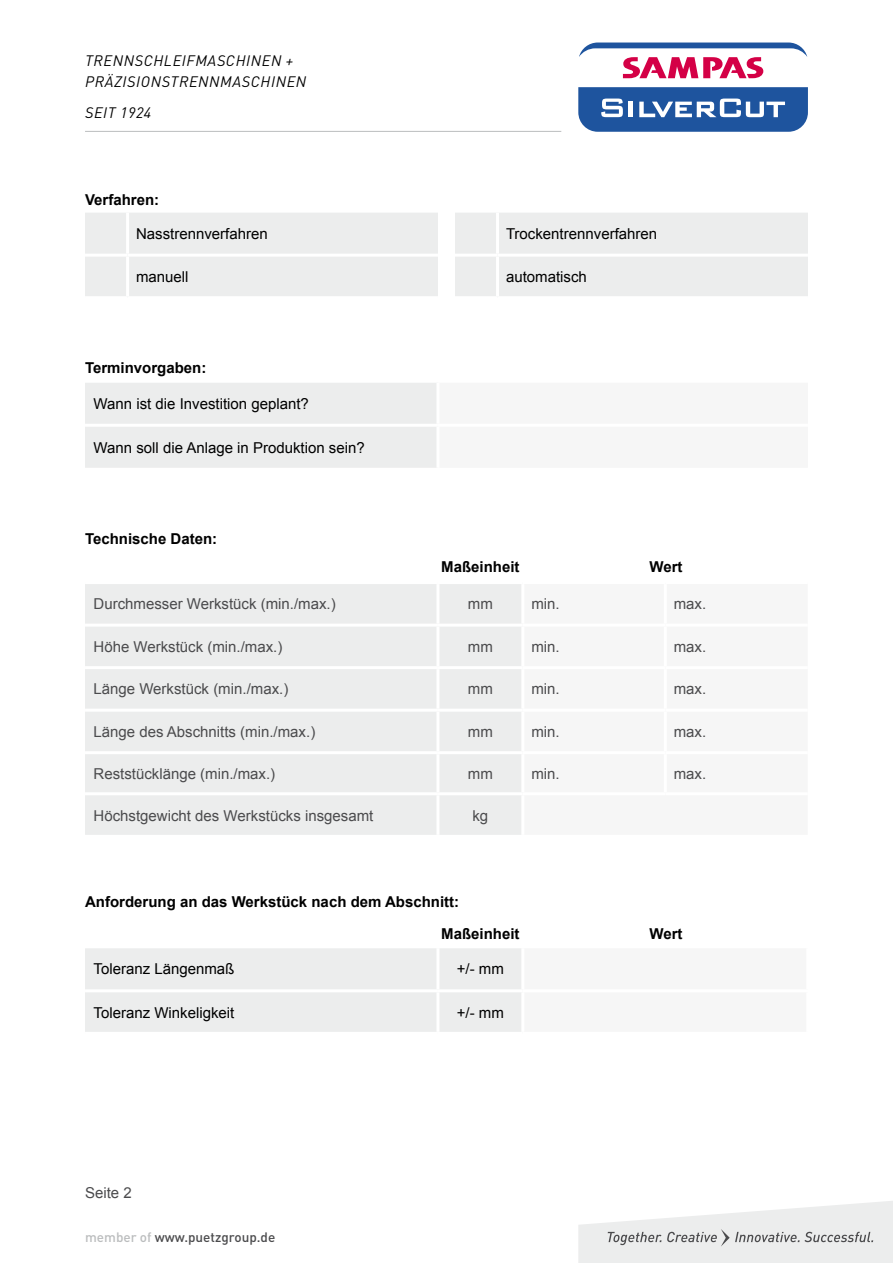
<style>
.page{position:relative;width:893px;height:1263px;background:#fff}
.page>*{position:absolute;margin:0;border:0;box-sizing:border-box;transform-origin:0 0}
.t1{font:15px "Arial";color:#4b4b4d}
.t2{font:15px "Arial";color:#000}
.t3{font:700 15px/32.2px "Arial";color:#000}
.t4{font:italic 15px/21px "DIN Pro";letter-spacing:.04em;color:#000}
.t5{font:500 13.5px "DIN Pro";color:#4b4b4d}
.s1{color:#bbbdbe}
</style>
<div class="page">
<svg style="left:578px;top:87px;width:230px;height:45px;background:#4370ae"></svg>
<svg style="left:579px;top:43px;width:228px;height:35px"></svg>
<svg style="left:578px;top:1201px;width:315px;height:62px"></svg>
<hr style="left:85px;top:131px;width:476px;height:1px;background:#bbbdbe">
<div style="left:85px;top:213px;width:353px;height:83px;background:#eceded"></div>
<hr style="left:85px;top:254px;width:43px;height:3px;background:#fff">
<hr style="left:128px;top:254px;width:310px;height:3px;background:#fff">
<hr style="left:126px;top:213px;width:3px;height:41px;background:#fff">
<hr style="left:126px;top:257px;width:3px;height:39px;background:#fff">
<div style="left:455px;top:213px;width:353px;height:83px;background:#eceded"></div>
<hr style="left:455px;top:254px;width:42px;height:3px;background:#fff">
<hr style="left:497px;top:254px;width:311px;height:3px;background:#fff">
<hr style="left:496px;top:213px;width:3px;height:41px;background:#fff">
<hr style="left:496px;top:257px;width:3px;height:39px;background:#fff">
<div style="left:85px;top:383px;width:351px;height:85px;background:#eceded"></div>
<hr style="left:85px;top:424px;width:353px;height:3px;background:#fff">
<div style="left:85px;top:584px;width:436px;height:251px;background:#eceded"></div>
<hr style="left:436px;top:584px;width:3px;height:40px;background:#fff">
<hr style="left:436px;top:627px;width:3px;height:39px;background:#fff">
<hr style="left:436px;top:669px;width:3px;height:40px;background:#fff">
<hr style="left:436px;top:712px;width:3px;height:39px;background:#fff">
<hr style="left:436px;top:754px;width:3px;height:38px;background:#fff">
<hr style="left:436px;top:795px;width:3px;height:40px;background:#fff">
<hr style="left:85px;top:666px;width:353px;height:3px;background:#fff">
<hr style="left:438px;top:666px;width:85px;height:3px;background:#fff">
<hr style="left:85px;top:792px;width:353px;height:3px;background:#fff">
<hr style="left:438px;top:792px;width:85px;height:3px;background:#fff">
<hr style="left:85px;top:709px;width:353px;height:3px;background:#fff">
<hr style="left:438px;top:709px;width:85px;height:3px;background:#fff">
<hr style="left:85px;top:751px;width:353px;height:3px;background:#fff">
<hr style="left:438px;top:751px;width:85px;height:3px;background:#fff">
<hr style="left:85px;top:624px;width:353px;height:3px;background:#fff">
<hr style="left:438px;top:624px;width:85px;height:3px;background:#fff">
<div style="left:85px;top:948px;width:436px;height:84px;background:#eceded"></div>
<hr style="left:436px;top:948px;width:3px;height:41px;background:#fff">
<hr style="left:436px;top:992px;width:3px;height:40px;background:#fff">
<hr style="left:85px;top:989px;width:353px;height:3px;background:#fff">
<hr style="left:438px;top:989px;width:85px;height:3px;background:#fff">
<p class="t4" style="left:85px;top:50px;width:223px">TRENNSCHLEIFMASCHINEN +<br>PRÄZISIONSTRENNMASCHINEN</p>
<p class="t4" style="left:85px;top:102px;width:68px">SEIT 1924</p>
<p class="t3" style="left:85px;top:184px;width:76px">Verfahren:</p>
<p class="t2" style="left:136px;top:223px;width:133px">Nasstrennverfahren</p>
<p class="t2" style="left:136px;top:267px;width:54px">manuell</p>
<p class="t3" style="left:85px;top:352px;width:123px">Terminvorgaben:</p>
<p class="t2" style="left:94px;top:394px;width:217px">Wann ist die Investition geplant?</p>
<p class="t2" style="left:94px;top:438px;width:273px">Wann soll die Anlage in Produktion sein?</p>
<p class="t3" style="left:85px;top:523px;width:134px">Technische Daten:</p>
<p class="t2" style="left:506px;top:223px;width:153px">Trockentrennverfahren</p>
<p class="t2" style="left:506px;top:267px;width:82px">automatisch</p>
<p class="t3" style="left:441px;top:551px;width:80px">Maßeinheit</p>
<p class="t3" style="left:649px;top:551px;width:35px">Wert</p>
<p class="t1" style="left:94px;top:594px;width:244px">Durchmesser Werkstück (min./max.)</p>
<p class="t1" style="left:468px;top:594px;width:26px">mm</p>
<p class="t1" style="left:531px;top:594px;width:30px">min.</p>
<p class="t1" style="left:674px;top:594px;width:34px">max.</p>
<p class="t1" style="left:94px;top:637px;width:190px">Höhe Werkstück (min./max.)</p>
<p class="t1" style="left:468px;top:637px;width:26px">mm</p>
<p class="t1" style="left:531px;top:637px;width:30px">min.</p>
<p class="t1" style="left:674px;top:637px;width:34px">max.</p>
<p class="t1" style="left:94px;top:679px;width:196px">Länge Werkstück (min./max.)</p>
<p class="t1" style="left:468px;top:679px;width:26px">mm</p>
<p class="t1" style="left:531px;top:679px;width:30px">min.</p>
<p class="t1" style="left:674px;top:679px;width:34px">max.</p>
<p class="t1" style="left:94px;top:722px;width:223px">Länge des Abschnitts (min./max.)</p>
<p class="t1" style="left:468px;top:722px;width:26px">mm</p>
<p class="t1" style="left:531px;top:722px;width:30px">min.</p>
<p class="t1" style="left:674px;top:722px;width:34px">max.</p>
<p class="t1" style="left:94px;top:764px;width:183px">Reststücklänge (min./max.)</p>
<p class="t1" style="left:468px;top:764px;width:26px">mm</p>
<p class="t1" style="left:531px;top:764px;width:30px">min.</p>
<p class="t1" style="left:674px;top:764px;width:34px">max.</p>
<p class="t1" style="left:94px;top:805px;width:281px">Höchstgewicht des Werkstücks insgesamt</p>
<p class="t1" style="left:472px;top:805px;width:17px">kg</p>
<p class="t3" style="left:441px;top:886px;width:80px;text-indent:-356px">Anforderung an das Werkstück nach dem Abschnitt:<br>Maßeinheit</p>
<p class="t2" style="left:94px;top:959px;width:142px">Toleranz Längenmaß</p>
<p class="t2" style="left:457px;top:959px;width:49px">+/- mm</p>
<p class="t2" style="left:94px;top:1002px;width:142px">Toleranz Winkeligkeit</p>
<p class="t2" style="left:457px;top:1002px;width:49px">+/- mm</p>
<p class="t1" style="left:85px;top:1182px;width:48px">Seite 2</p>
<p class="t5" style="left:85px;top:1228px;width:192px"><span class="s1">member of</span> www.puetzgroup.de</p>
<p class="t3" style="left:649px;top:918px;width:35px">Wert</p>
</div>
